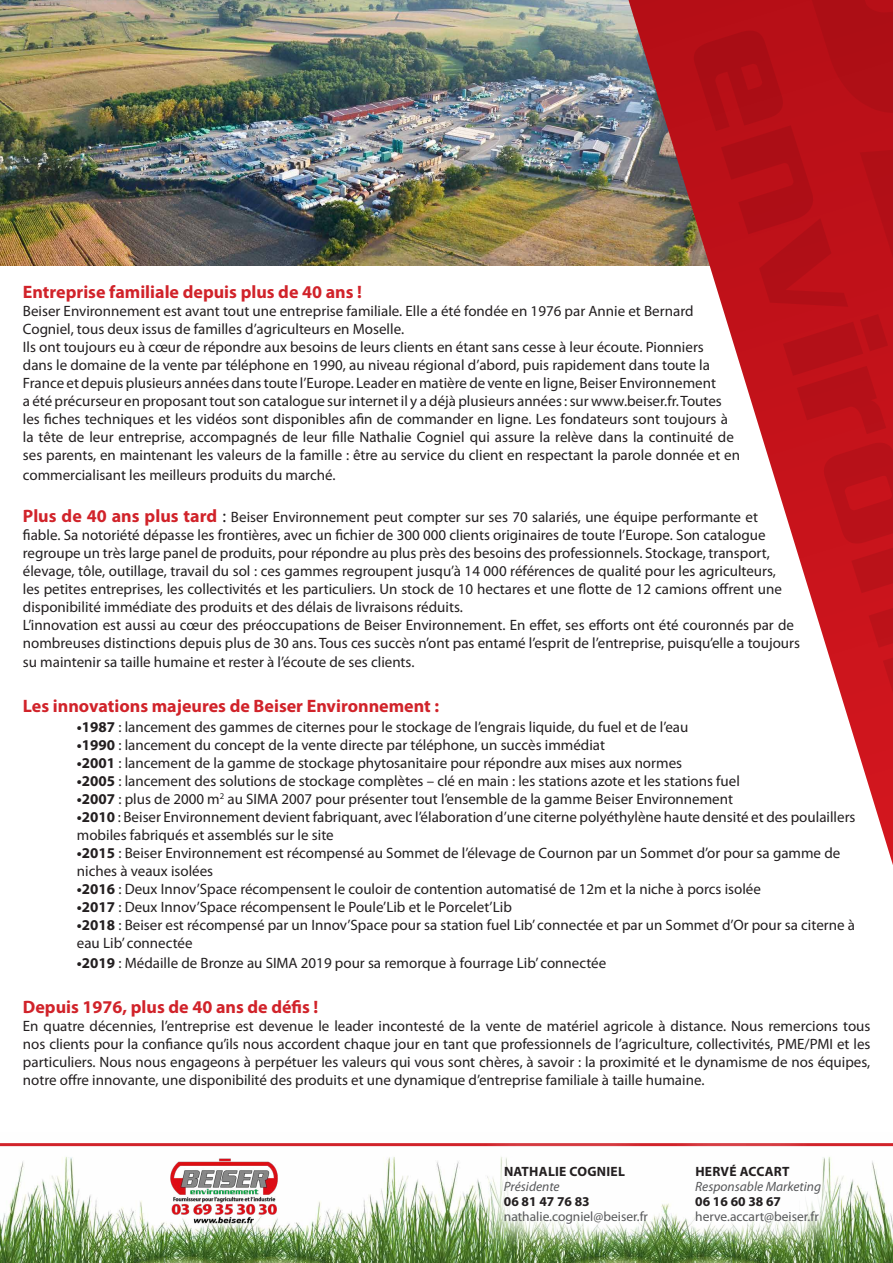
<style>
.page{position:relative;width:893px;height:1263px;background:#fff}
.page>*{position:absolute;margin:0;border:0;box-sizing:border-box;transform-origin:0 0}
.t1{font:700 18px "Myriad Pro";color:#d1232a}
.t2{font:15px/18px "Myriad Pro";color:#231f20}
.t3{font:13.5px "Myriad Pro";color:#57585a}
.t4{font:700 13.5px "Myriad Pro";letter-spacing:.02em;color:#231f20}
.t5{font:italic 13.5px "Myriad Pro";color:#57585a}
.s1{font-weight:700;font-size:18px;color:#d1232a}
.s2{font-size:18px}
.s3{font-weight:700}
</style>
<div class="page">
<img style="left:0;top:0;width:622px;height:266px">
<img style="left:1px;top:1146px;width:621px;height:117px">
<hr style="left:0;top:1143px;width:893px;height:3px;background:#d1232a">
<svg style="left:622px;top:0;width:271px;height:1263px"></svg>
<svg style="left:694px;top:0;width:199px;height:434px;background:#bd232a"></svg>
<svg style="left:664px;top:1134px;width:188px;height:119px"></svg>
<svg style="left:473px;top:1135px;width:206px;height:119px"></svg>
<svg style="left:158px;top:1146px;width:132px;height:90px"></svg>
<img style="left:165px;top:1155px;width:119px;height:75px">
<p class="t1" style="left:23px;top:281px;width:341px">Entreprise familiale depuis plus de 40 ans !</p>
<p class="t2" style="left:23px;top:302px;width:672px">Beiser Environnement est avant tout une entreprise familiale. Elle a été fondée en 1976 par Annie et Bernard<br>Cogniel, tous deux issus de familles d’agriculteurs en Moselle.</p>
<p class="t2" style="left:23px;top:338px;width:719px">Ils ont toujours eu à cœur de répondre aux besoins de leurs clients en étant sans cesse à leur écoute. Pionniers<br>dans le domaine de la vente par téléphone en 1990, au niveau régional d’abord, puis rapidement dans toute la France et depuis plusieurs années dans toute l’Europe. Leader en matière de vente en ligne, Beiser Environnement<br>a été précurseur en proposant tout son catalogue sur internet il y a déjà plusieurs années : sur www.beiser.fr. Toutes les fiches techniques et les vidéos sont disponibles afin de commander en ligne. Les fondateurs sont toujours à la tête de leur entreprise, accompagnés de leur fille Nathalie Cogniel qui assure la relève dans la continuité de ses parents, en maintenant les valeurs de la famille : être au service du client en respectant la parole donnée et en</p>
<p class="t2" style="left:23px;top:466px;width:314px">commercialisant les meilleurs produits du marché.</p>
<p class="t2" style="left:23px;top:507px;width:760px"><span class="s1">Plus de 40 ans plus tard</span> <span class="s2">:</span> Beiser Environnement peut compter sur ses 70 salariés, une équipe performante et fiable. Sa notoriété dépasse les frontières, avec un fichier de 300 000 clients originaires de toute l’Europe. Son catalogue regroupe un très large panel de produits, pour répondre au plus près des besoins des professionnels. Stockage, transport, élevage, tôle, outillage, travail du sol : ces gammes regroupent jusqu’à 14 000 références de qualité pour les agriculteurs, les petites entreprises, les collectivités et les particuliers. Un stock de 10 hectares et une flotte de 12 camions offrent une disponibilité immédiate des produits et des délais de livraisons réduits.</p>
<p class="t2" style="left:23px;top:615px;width:779px">L’innovation est aussi au cœur des préoccupations de Beiser Environnement. En effet, ses efforts ont été couronnés par de nombreuses distinctions depuis plus de 30 ans. Tous ces succès n’ont pas entamé l’esprit de l’entreprise, puisqu’elle a toujours</p>
<p class="t2" style="left:23px;top:653px;width:393px">su maintenir sa taille humaine et rester à l’écoute de ses clients.</p>
<p class="t1" style="left:23px;top:695px;width:418px">Les innovations majeures de Beiser Environnement :</p>
<p class="t2" style="left:77px;top:718px;width:613px"><span class="s3">•1987</span> : lancement des gammes de citernes pour le stockage de l’engrais liquide, du fuel et de l’eau</p>
<p class="t2" style="left:77px;top:736px;width:530px"><span class="s3">•1990</span> : lancement du concept de la vente directe par téléphone, un succès immédiat</p>
<p class="t2" style="left:77px;top:754px;width:607px"><span class="s3">•2001</span> : lancement de la gamme de stockage phytosanitaire pour répondre aux mises aux normes</p>
<p class="t2" style="left:77px;top:772px;width:664px"><span class="s3">•2005</span> : lancement des solutions de stockage complètes – clé en main : les stations azote et les stations fuel</p>
<p class="t2" style="left:77px;top:790px;width:658px"><span class="s3">•2007</span> : plus de 2000 m<sup>2</sup> au SIMA 2007 pour présenter tout l’ensemble de la gamme Beiser Environnement</p>
<p class="t2" style="left:77px;top:808px;width:780px"><span class="s3">•2010</span> : Beiser Environnement devient fabriquant, avec l’élaboration d’une citerne polyéthylène haute densité et des poulaillers</p>
<p class="t2" style="left:77px;top:826px;width:258px">mobiles fabriqués et assemblés sur le site</p>
<p class="t2" style="left:77px;top:844px;width:765px"><span class="s3">•2015</span> : Beiser Environnement est récompensé au Sommet de l’élevage de Cournon par un Sommet d’or pour sa gamme de niches à veaux isolées</p>
<p class="t2" style="left:77px;top:880px;width:686px"><span class="s3">•2016</span> : Deux Innov’Space récompensent le couloir de contention automatisé de 12m et la niche à porcs isolée</p>
<p class="t2" style="left:77px;top:898px;width:436px"><span class="s3">•2017</span> : Deux Innov’Space récompensent le Poule’Lib et le Porcelet’Lib</p>
<p class="t2" style="left:77px;top:916px;width:780px"><span class="s3">•2018</span> : Beiser est récompensé par un Innov’Space pour sa station fuel Lib’ connectée et par un Sommet d’Or pour sa citerne à eau Lib’ connectée</p>
<p class="t2" style="left:77px;top:954px;width:531px"><span class="s3">•2019</span> : Médaille de Bronze au SIMA 2019 pour sa remorque à fourrage Lib’ connectée</p>
<p class="t1" style="left:23px;top:995px;width:297px">Depuis 1976, plus de 40 ans de défis !</p>
<p class="t2" style="left:23px;top:1017px;width:849px;text-align:justify">En quatre décennies, l’entreprise est devenue le leader incontesté de la vente de matériel agricole à distance. Nous remercions tous nos clients pour la confiance qu’ils nous accordent chaque jour en tant que professionnels de l’agriculture, collectivités, PME/PMI et les particuliers. Nous nous engageons à perpétuer les valeurs qui vous sont chères, à savoir : la proximité et le dynamisme de nos équipes, notre offre innovante, une disponibilité des produits et une dynamique d’entreprise familiale à taille humaine.</p>
<p class="t4" style="left:504px;top:1162px;width:122px">NATHALIE COGNIEL</p>
<p class="t5" style="left:504px;top:1178px;width:57px">Présidente</p>
<p class="t4" style="left:504px;top:1192px;width:87px">06 81 47 76 83</p>
<p class="t3" style="left:504px;top:1208px;width:146px">nathalie.cogniel@beiser.fr</p>
<p class="t4" style="left:695px;top:1162px;width:96px">HERVÉ ACCART</p>
<p class="t5" style="left:695px;top:1178px;width:127px">Responsable Marketing</p>
<p class="t4" style="left:695px;top:1192px;width:87px">06 16 60 38 67</p>
<p class="t3" style="left:695px;top:1208px;width:125px">herve.accart@beiser.fr</p>
</div>
